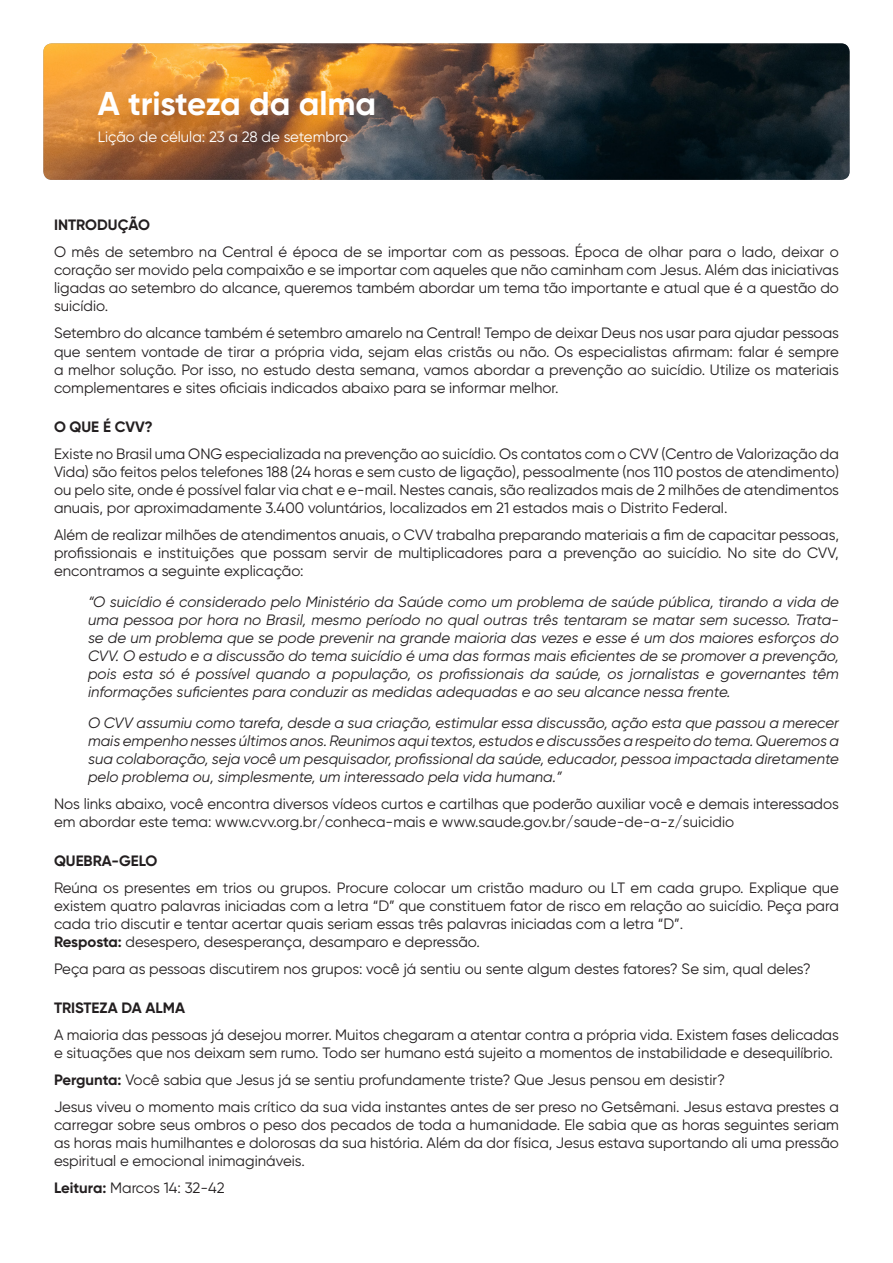
<style>
.page{position:relative;width:893px;height:1263px;background:#fff}
.page>*{position:absolute;margin:0;border:0;box-sizing:border-box;transform-origin:0 0}
.t1{font:700 33px "Gilroy";color:#fff}
.t2{font:15px/18px "Gilroy";color:#231f20;text-align:justify}
.t3{font:italic 15px/18px "Gilroy";color:#231f20;text-align:justify}
.t4{font:700 15px "Gilroy";color:#231f20}
.t5{font:15px "Gilroy";color:#fff}
.s1{font-weight:700}
</style>
<div class="page">
<img style="left:43px;top:43px;width:807px;height:137px">
<p class="t1" style="left:98px;top:82px;width:280px">A tristeza da alma</p>
<p class="t5" style="left:98px;top:127px;width:252px">Lição de célula: 23 a 28 de setembro</p>
<p class="t4" style="left:54px;top:216px;width:97px">INTRODUÇÃO</p>
<p class="t2" style="left:54px;top:243px;width:787px">O mês de setembro na Central é época de se importar com as pessoas. Época de olhar para o lado, deixar o coração ser movido pela compaixão e se importar com aqueles que não caminham com Jesus. Além das iniciativas ligadas ao setembro do alcance, queremos também abordar um tema tão importante e atual que é a questão do suicídio.</p>
<p class="t2" style="left:54px;top:324px;width:786px">Setembro do alcance também é setembro amarelo na Central! Tempo de deixar Deus nos usar para ajudar pessoas que sentem vontade de tirar a própria vida, sejam elas cristãs ou não. Os especialistas afirmam: falar é sempre a melhor solução. Por isso, no estudo desta semana, vamos abordar a prevenção ao suicídio. Utilize os materiais complementares e sites oficiais indicados abaixo para se informar melhor.</p>
<p class="t4" style="left:54px;top:417px;width:100px">O QUE É CVV?</p>
<p class="t2" style="left:54px;top:444px;width:787px">Existe no Brasil uma ONG especializada na prevenção ao suicídio. Os contatos com o CVV (Centro de Valorização da Vida) são feitos pelos telefones 188 (24 horas e sem custo de ligação), pessoalmente (nos 110 postos de atendimento) ou pelo site, onde é possível falar via chat e e-mail. Nestes canais, são realizados mais de 2 milhões de atendimentos anuais, por aproximadamente 3.400 voluntários, localizados em 21 estados mais o Distrito Federal.</p>
<p class="t2" style="left:54px;top:525px;width:786px">Além de realizar milhões de atendimentos anuais, o CVV trabalha preparando materiais a fim de capacitar pessoas, profissionais e instituições que possam servir de multiplicadores para a prevenção ao suicídio. No site do CVV, encontramos a seguinte explicação:</p>
<p class="t3" style="left:88px;top:592px;width:752px">“O suicídio é considerado pelo Ministério da Saúde como um problema de saúde pública, tirando a vida de uma pessoa por hora no Brasil, mesmo período no qual outras três tentaram se matar sem sucesso. Trata&shy;se de um problema que se pode prevenir na grande maioria das vezes e esse é um dos maiores esforços do CVV. O estudo e a discussão do tema suicídio é uma das formas mais eficientes de se promover a prevenção, pois esta só é possível quando a população, os profissionais da saúde, os jornalistas e governantes têm informações suficientes para conduzir as medidas adequadas e ao seu alcance nessa frente.</p>
<p class="t3" style="left:88px;top:714px;width:752px">O CVV assumiu como tarefa, desde a sua criação, estimular essa discussão, ação esta que passou a merecer mais empenho nesses últimos anos. Reunimos aqui textos, estudos e discussões a respeito do tema. Queremos a sua colaboração, seja você um pesquisador, profissional da saúde, educador, pessoa impactada diretamente pelo problema ou, simplesmente, um interessado pela vida humana.”</p>
<p class="t2" style="left:54px;top:795px;width:786px">Nos links abaixo, você encontra diversos vídeos curtos e cartilhas que poderão auxiliar você e demais interessados em abordar este tema: www.cvv.org.br/conheca-mais e www.saude.gov.br/saude-de-a-z/suicidio</p>
<p class="t4" style="left:54px;top:851px;width:105px">QUEBRA-GELO</p>
<p class="t2" style="left:54px;top:879px;width:787px;text-align:left">Reúna os presentes em trios ou grupos. Procure colocar um cristão maduro ou LT em cada grupo. Explique que existem quatro palavras iniciadas com a letra “D” que constituem fator de risco em relação ao suicídio. Peça para cada trio discutir e tentar acertar quais seriam essas três palavras iniciadas com a letra “D”.<br><span class="s1">Resposta:</span> desespero, desesperança, desamparo e depressão.</p>
<p class="t2" style="left:54px;top:960px;width:758px">Peça para as pessoas discutirem nos grupos: você já sentiu ou sente algum destes fatores? Se sim, qual deles?</p>
<p class="t4" style="left:54px;top:998px;width:133px">TRISTEZA DA ALMA</p>
<p class="t2" style="left:54px;top:1026px;width:786px">A maioria das pessoas já desejou morrer. Muitos chegaram a atentar contra a própria vida. Existem fases delicadas e situações que nos deixam sem rumo. Todo ser humano está sujeito a momentos de instabilidade e desequilíbrio.</p>
<p class="t2" style="left:54px;top:1071px;width:673px"><span class="s1">Pergunta:</span> Você sabia que Jesus já se sentiu profundamente triste? Que Jesus pensou em desistir?</p>
<p class="t2" style="left:54px;top:1098px;width:786px">Jesus viveu o momento mais crítico da sua vida instantes antes de ser preso no Getsêmani. Jesus estava prestes a carregar sobre seus ombros o peso dos pecados de toda a humanidade. Ele sabia que as horas seguintes seriam as horas mais humilhantes e dolorosas da sua história. Além da dor física, Jesus estava suportando ali uma pressão espiritual e emocional inimagináveis.</p>
<p class="t2" style="left:54px;top:1179px;width:172px"><span class="s1">Leitura:</span> Marcos 14: 32-42</p>
</div>
